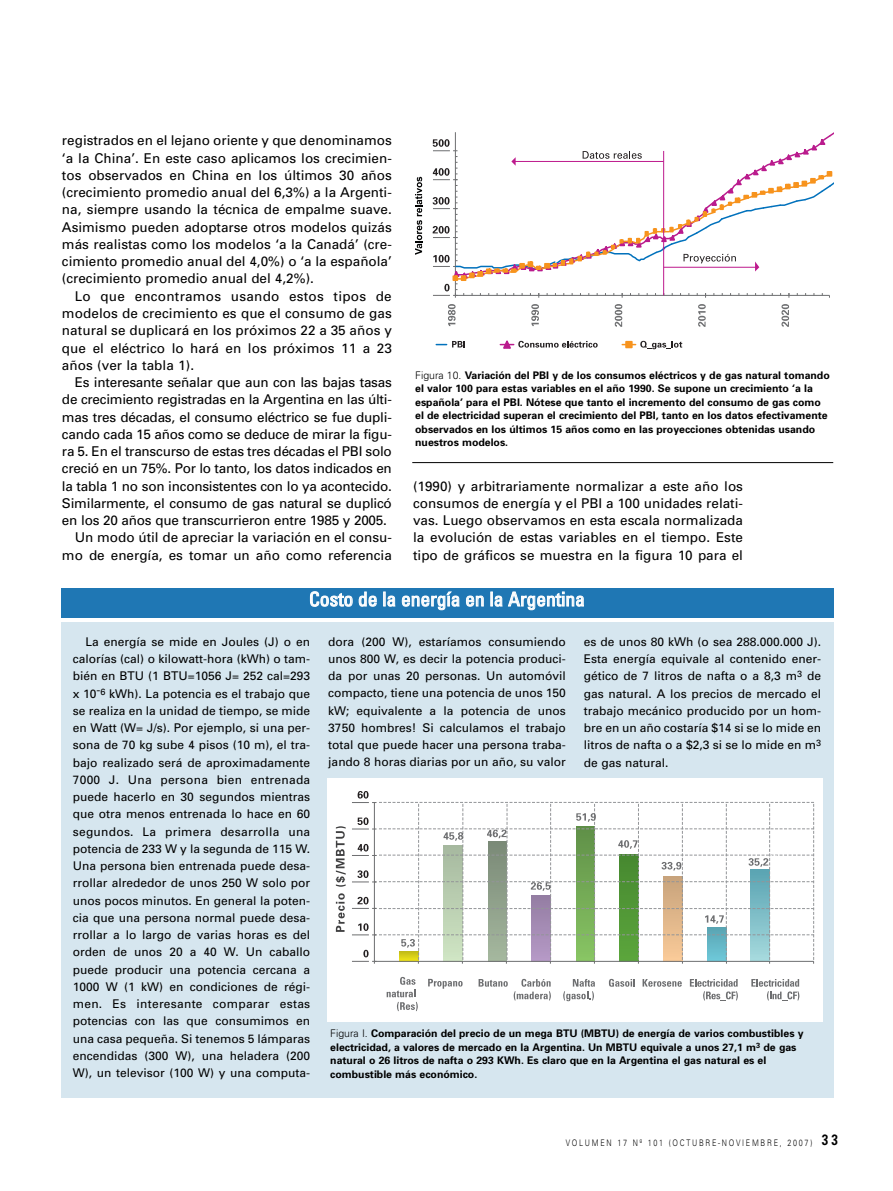
<style>
.page{position:relative;width:893px;height:1191px;background:#fff}
.page>*{position:absolute;margin:0;border:0;box-sizing:border-box;transform-origin:0 0}
.t1{font:condensed 19.5px "Univers";color:#fff}
.t2{font:13.5px/17.2px "Univers";letter-spacing:-.015em;color:#000;text-align:justify}
.t3{font:12px/17.2px "Univers";color:#000;text-align:justify}
.t4{font:700 10.5px/13.5px "Univers";color:#000}
.t5{font:300 9px "Univers";letter-spacing:.24em;color:#000;scale:.8 1}
.s1{font-weight:300}
.s2{font-weight:700;font-size:15px}
</style>
<div class="page">
<svg style="left:415px;top:177px;width:7px;height:78px"></svg>
<svg style="left:436px;top:341px;width:29px;height:6px"></svg>
<svg style="left:622px;top:341px;width:60px;height:8px"></svg>
<div style="left:625px;top:341px;width:8px;height:7px;border:2px solid #f7931d"></div>
<svg style="left:448px;top:304px;width:8px;height:22px"></svg>
<svg style="left:531px;top:304px;width:8px;height:22px"></svg>
<svg style="left:698px;top:304px;width:8px;height:23px"></svg>
<svg style="left:781px;top:304px;width:8px;height:23px"></svg>
<svg style="left:615px;top:304px;width:7px;height:23px"></svg>
<svg style="left:500px;top:340px;width:98px;height:9px"></svg>
<svg style="left:433px;top:132px;width:400px;height:166px"></svg>
<hr style="left:663px;top:151px;width:1px;height:144px;background:#bd1a8d">
<div style="left:61px;top:622px;width:772px;height:476px;background:#d6e6ef"></div>
<div style="left:327px;top:778px;width:495px;height:243px;background:#fff"></div>
<svg style="left:336px;top:893px;width:9px;height:39px"></svg>
<svg style="left:336px;top:826px;width:10px;height:60px"></svg>
<svg style="left:387px;top:977px;width:31px;height:34px"></svg>
<svg style="left:428px;top:979px;width:35px;height:9px"></svg>
<svg style="left:479px;top:979px;width:29px;height:7px"></svg>
<svg style="left:514px;top:979px;width:37px;height:21px"></svg>
<svg style="left:563px;top:979px;width:32px;height:22px"></svg>
<svg style="left:609px;top:979px;width:26px;height:7px"></svg>
<svg style="left:643px;top:979px;width:39px;height:7px"></svg>
<svg style="left:690px;top:979px;width:48px;height:22px"></svg>
<svg style="left:751px;top:979px;width:48px;height:22px"></svg>
<svg style="left:352px;top:791px;width:462px;height:172px"></svg>
<div style="left:61px;top:588px;width:772px;height:29px;background:#1f77b4"></div>
<hr style="left:412px;top:462px;width:421px;height:1px;background:#000">
<p class="t2" style="left:62px;top:133px;width:331px">registrados en el lejano oriente y que denominamos ‘a la China’. En este caso aplicamos los crecimien&shy;tos observados en China en los últimos 30 años (crecimiento promedio anual del 6,3%) a la Argenti&shy;na, siempre usando la técnica de empalme suave.<br>Asimismo pueden adoptarse otros modelos quizás más realistas como los modelos ‘a la Canadá’ (cre&shy;cimiento promedio anual del 4,0%) o ‘a la española’ (crecimiento promedio anual del 4,2%).</p>
<p class="t2" style="left:62px;top:288px;width:331px;text-indent:13px">Lo que encontramos usando estos tipos de modelos de crecimiento es que el consumo de gas natural se duplicará en los próximos 22 a 35 años y que el eléctrico lo hará en los próximos 11 a 23 años (ver la tabla 1).</p>
<p class="t2" style="left:75px;top:375px;width:319px">Es interesante señalar que aun con las bajas tasas</p>
<p class="t2" style="left:62px;top:392px;width:331px">de crecimiento registradas en la Argentina en las últi-</p>
<p class="t2" style="left:62px;top:409px;width:331px">mas tres décadas, el consumo eléctrico se fue dupli-</p>
<p class="t2" style="left:62px;top:426px;width:331px">cando cada 15 años como se deduce de mirar la figu-</p>
<p class="t2" style="left:62px;top:444px;width:331px">ra 5. En el transcurso de estas tres décadas el PBI solo</p>
<p class="t2" style="left:62px;top:461px;width:331px">creció en un 75%. Por lo tanto, los datos indicados en</p>
<p class="t2" style="left:62px;top:478px;width:331px">la tabla 1 no son inconsistentes con lo ya acontecido.</p>
<p class="t2" style="left:62px;top:495px;width:331px">Similarmente, el consumo de gas natural se duplicó</p>
<p class="t2" style="left:62px;top:513px;width:326px">en los 20 años que transcurrieron entre 1985 y 2005.</p>
<p class="t2" style="left:75px;top:530px;width:319px">Un modo útil de apreciar la variación en el consu-</p>
<p class="t2" style="left:62px;top:547px;width:331px">mo de energía, es tomar un año como referencia</p>
<p class="t4" style="left:415px;top:369px;width:416px"><span class="s1">Figura 10.</span> Variación del PBI y de los consumos eléctricos y de gas natural tomando el valor 100 para estas variables en el año 1990. Se supone un crecimiento ‘a la española’ para el PBI. Nótese que tanto el incremento del consumo de gas como el de electricidad superan el crecimiento del PBI, tanto en los datos efectivamente observados en los últimos 15 años como en las proyecciones obtenidas usando nuestros modelos.</p>
<p class="t2" style="left:413px;top:478px;width:331px">(1990) y arbitrariamente normalizar a este año los consumos de energía y el PBI a 100 unidades relati&shy;vas. Luego observamos en esta escala normalizada la evolución de estas variables en el tiempo. Este tipo de gráficos se muestra en la figura 10 para el</p>
<h1 class="t1" style="left:309px;top:592px;width:277px">Costo de la energía en la Argentina</h1>
<p class="t3" style="left:73px;top:634px;width:239px;text-indent:13px">La energía se mide en Joules (J) o en calorías (cal) o kilowatt-hora (kWh) o tam&shy;bién en BTU (1 BTU=1056 J= 252 cal=293 x 10-<sup>6</sup> kWh). La potencia es el trabajo que se realiza en la unidad de tiempo, se mide en Watt (W= J/s). Por ejemplo, si una per&shy;sona de 70 kg sube 4 pisos (10 m), el tra&shy;bajo realizado será de aproximadamente 7000 J. Una persona bien entrenada puede hacerlo en 30 segundos mientras que otra menos entrenada lo hace en 60 segundos. La primera desarrolla una potencia de 233 W y la segunda de 115 W.<br>Una persona bien entrenada puede desa&shy;rrollar alrededor de unos 250 W solo por unos pocos minutos. En general la poten&shy;cia que una persona normal puede desa&shy;rrollar a lo largo de varias horas es del orden de unos 20 a 40 W. Un caballo puede producir una potencia cercana a 1000 W (1 kW) en condiciones de régi&shy;men. Es interesante comparar estas potencias con las que consumimos en una casa pequeña. Si tenemos 5 lámparas encendidas (300 W), una heladera (200<br>W), un televisor (100 W) y una computa-</p>
<p class="t3" style="left:328px;top:634px;width:239px">dora (200 W), estaríamos consumiendo unos 800 W, es decir la potencia produci&shy;da por unas 20 personas. Un automóvil compacto, tiene una potencia de unos 150 kW; equivalente a la potencia de unos 3750 hombres! Si calculamos el trabajo total que puede hacer una persona traba&shy;jando 8 horas diarias por un año, su valor</p>
<p class="t3" style="left:584px;top:634px;width:239px">es de unos 80 kWh (o sea 288.000.000 J).<br>Esta energía equivale al contenido ener&shy;gético de 7 litros de nafta o a 8,3 m<sup>3</sup> de gas natural. A los precios de mercado el trabajo mecánico producido por un hom&shy;bre en un año costaría $14 si se lo mide en litros de nafta o a $2,3 si se lo mide en m<sup>3 </sup>de gas natural.</p>
<p class="t4" style="left:330px;top:1027px;width:475px"><span class="s1">Figura I.</span> Comparación del precio de un mega BTU (MBTU) de energía de varios combustibles y electricidad, a valores de mercado en la Argentina. Un MBTU equivale a unos 27,1 m<sup>3</sup> de gas natural o 26 litros de nafta o 293 KWh. Es claro que en la Argentina el gas natural es el combustible más económico.</p>
<p class="t5" style="left:566px;top:1139px;width:342px">VOLUMEN 17 Nº 101 (OCTUBRE-NOVIEMBRE, 2007) <span class="s2">33</span></p>
</div>
